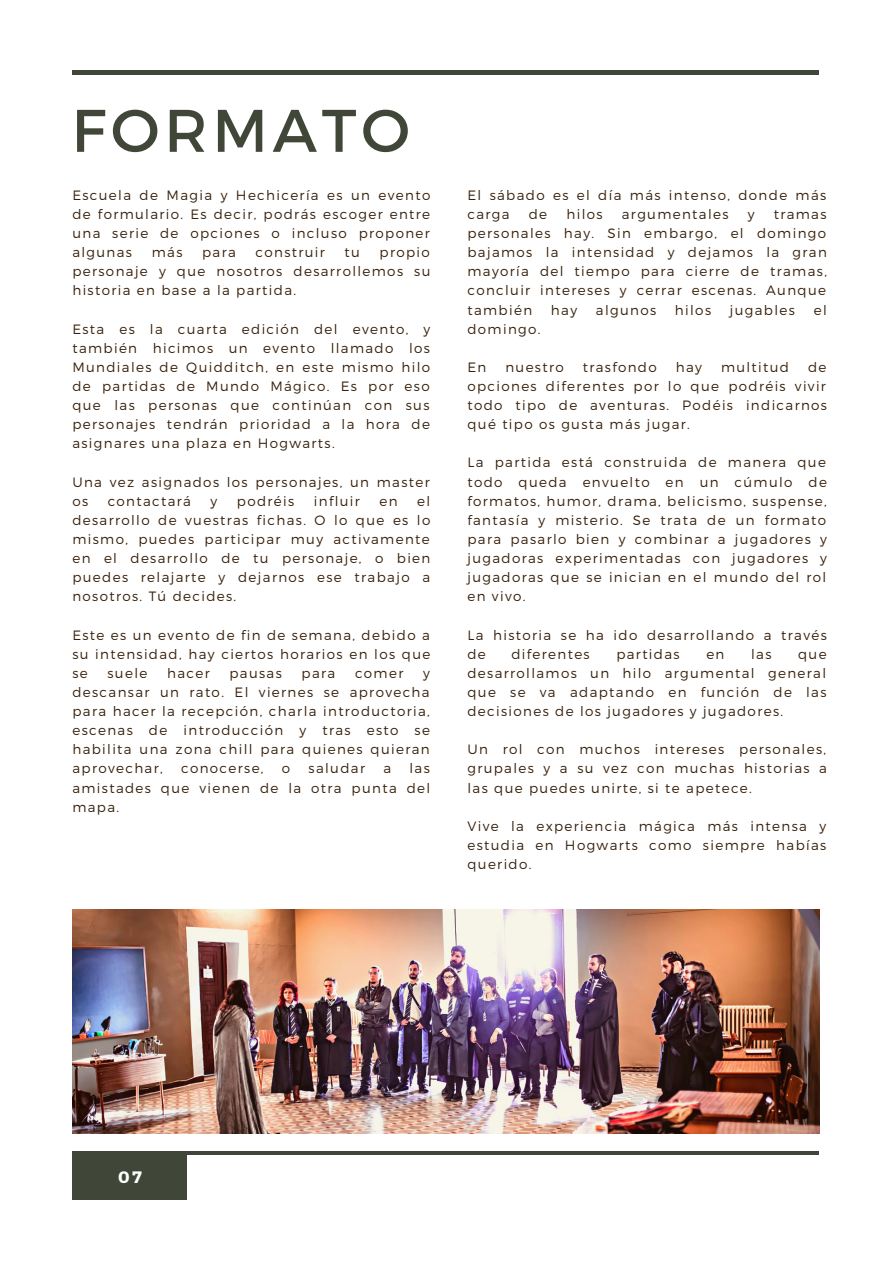
<style>
.page{position:relative;width:893px;height:1264px;background:#fff}
.page>*{position:absolute;margin:0;border:0;box-sizing:border-box;transform-origin:0 0}
.t1{font:60px "Montserrat";letter-spacing:.08em;color:#404738}
.t2{font:700 16.5px "Montserrat";color:#fff}
.t3{font:300 13.5px/19px "Montserrat";letter-spacing:.1em;color:#37200b;text-align:justify}
</style>
<div class="page">
<hr style="left:72px;top:71px;width:747px;height:3px;background:#404738">
<div style="left:72px;top:1153px;width:115px;height:46px;background:#404738"></div>
<hr style="left:72px;top:1151px;width:747px;height:3px;background:#404738">
<img style="left:72px;top:909px;width:747px;height:224px">
<h1 class="t1" style="left:72px;top:91px;width:340px">FORMATO</h1>
<p class="t3" style="left:72px;top:185px;width:359px">Escuela de Magia y Hechicería es un evento de formulario. Es decir, podrás escoger entre una serie de opciones o incluso proponer algunas</p>
<p class="t3" style="left:152px;top:242px;width:32px">más</p>
<p class="t3" style="left:202px;top:242px;width:35px">para</p>
<p class="t3" style="left:255px;top:242px;width:71px">construir</p>
<p class="t3" style="left:344px;top:242px;width:17px">tu</p>
<p class="t3" style="left:72px;top:242px;width:359px;text-indent:307px">propio personaje y que nosotros desarrollemos su historia en base a la partida.</p>
<p class="t3" style="left:72px;top:318px;width:359px">Esta es la cuarta edición del evento, y también hicimos un evento llamado los Mundiales de Quidditch, en este mismo hilo de partidas de Mundo Mágico. Es por eso que las personas que continúan con sus personajes tendrán prioridad a la hora de asignares una plaza en Hogwarts.</p>
<p class="t3" style="left:72px;top:471px;width:359px">Una vez asignados los personajes, un master os</p>
<p class="t3" style="left:108px;top:490px;width:85px">contactará</p>
<p class="t3" style="left:211px;top:490px;width:8px">y</p>
<p class="t3" style="left:237px;top:490px;width:59px">podréis</p>
<p class="t3" style="left:314px;top:490px;width:48px">influir</p>
<p class="t3" style="left:379px;top:490px;width:20px">en</p>
<p class="t3" style="left:72px;top:490px;width:359px;text-indent:344px">el desarrollo de vuestras fichas. O lo que es lo mismo, puedes participar muy activamente en el desarrollo de tu personaje, o bien puedes relajarte y dejarnos ese trabajo a nosotros. Tú decides.</p>
<p class="t3" style="left:72px;top:624px;width:359px">Este es un evento de fin de semana, debido a su intensidad, hay ciertos horarios en los que se</p>
<p class="t3" style="left:107px;top:662px;width:41px">suele</p>
<p class="t3" style="left:167px;top:662px;width:44px">hacer</p>
<p class="t3" style="left:229px;top:662px;width:54px">pausas</p>
<p class="t3" style="left:301px;top:662px;width:35px">para</p>
<p class="t3" style="left:355px;top:662px;width:50px">comer</p>
<p class="t3" style="left:72px;top:662px;width:359px;text-indent:350px">y descansar un rato. El viernes se aprovecha para hacer la recepción, charla introductoria, escenas de introducción y tras esto se habilita una zona chill para quienes quieran aprovechar,</p>
<p class="t3" style="left:72px;top:758px;width:359px;text-indent:337px">las amistades que vienen de la otra punta del mapa.</p>
<p class="t3" style="left:181px;top:758px;width:84px">conocerse,</p>
<p class="t3" style="left:282px;top:758px;width:10px">o</p>
<p class="t3" style="left:308px;top:758px;width:58px">saludar</p>
<p class="t3" style="left:383px;top:758px;width:9px">a</p>
<p class="t3" style="left:467px;top:185px;width:360px">El sábado es el día más intenso, donde más carga</p>
<p class="t3" style="left:528px;top:204px;width:20px">de</p>
<p class="t3" style="left:566px;top:204px;width:38px">hilos</p>
<p class="t3" style="left:621px;top:204px;width:108px">argumentales</p>
<p class="t3" style="left:747px;top:204px;width:8px">y</p>
<p class="t3" style="left:467px;top:204px;width:361px;text-indent:306px">tramas personales hay. Sin embargo, el domingo bajamos la intensidad y dejamos la gran mayoría del tiempo para cierre de tramas, concluir intereses y cerrar escenas. Aunque también</p>
<p class="t3" style="left:551px;top:299px;width:28px">hay</p>
<p class="t3" style="left:596px;top:299px;width:62px">algunos</p>
<p class="t3" style="left:675px;top:299px;width:38px">hilos</p>
<p class="t3" style="left:729px;top:299px;width:67px">jugables</p>
<p class="t3" style="left:813px;top:299px;width:15px">el</p>
<p class="t3" style="left:467px;top:318px;width:75px">domingo.</p>
<p class="t3" style="left:467px;top:357px;width:20px">En</p>
<p class="t3" style="left:505px;top:357px;width:60px">nuestro</p>
<p class="t3" style="left:582px;top:357px;width:76px">trasfondo</p>
<p class="t3" style="left:675px;top:357px;width:28px">hay</p>
<p class="t3" style="left:721px;top:357px;width:70px">multitud</p>
<p class="t3" style="left:467px;top:357px;width:361px;text-indent:340px">de opciones diferentes por lo que podréis vivir todo tipo de aventuras. Podéis indicarnos qué tipo os gusta más jugar.</p>
<p class="t3" style="left:467px;top:452px;width:361px">La partida está construida de manera que todo queda envuelto en un cúmulo de formatos, humor, drama, belicismo, suspense, fantasía y misterio. Se trata de un formato para pasarlo bien y combinar a jugadores y jugadoras experimentadas con jugadores y jugadoras que se inician en el mundo del rol en vivo.</p>
<p class="t3" style="left:467px;top:624px;width:361px">La historia se ha ido desarrollando a través de</p>
<p class="t3" style="left:511px;top:643px;width:80px">diferentes</p>
<p class="t3" style="left:616px;top:643px;width:65px">partidas</p>
<p class="t3" style="left:706px;top:643px;width:20px">en</p>
<p class="t3" style="left:751px;top:643px;width:22px">las</p>
<p class="t3" style="left:467px;top:643px;width:360px;text-indent:330px">que desarrollamos un hilo argumental general que se va adaptando en función de las decisiones de los jugadores y jugadores.</p>
<p class="t3" style="left:467px;top:739px;width:361px">Un rol con muchos intereses personales, grupales y a su vez con muchas historias a las que puedes unirte, si te apetece.</p>
<p class="t3" style="left:467px;top:815px;width:360px">Vive la experiencia mágica más intensa y estudia en Hogwarts como siempre habías querido.</p>
<p class="t2" style="left:118px;top:1166px;width:25px">07</p>
</div>
